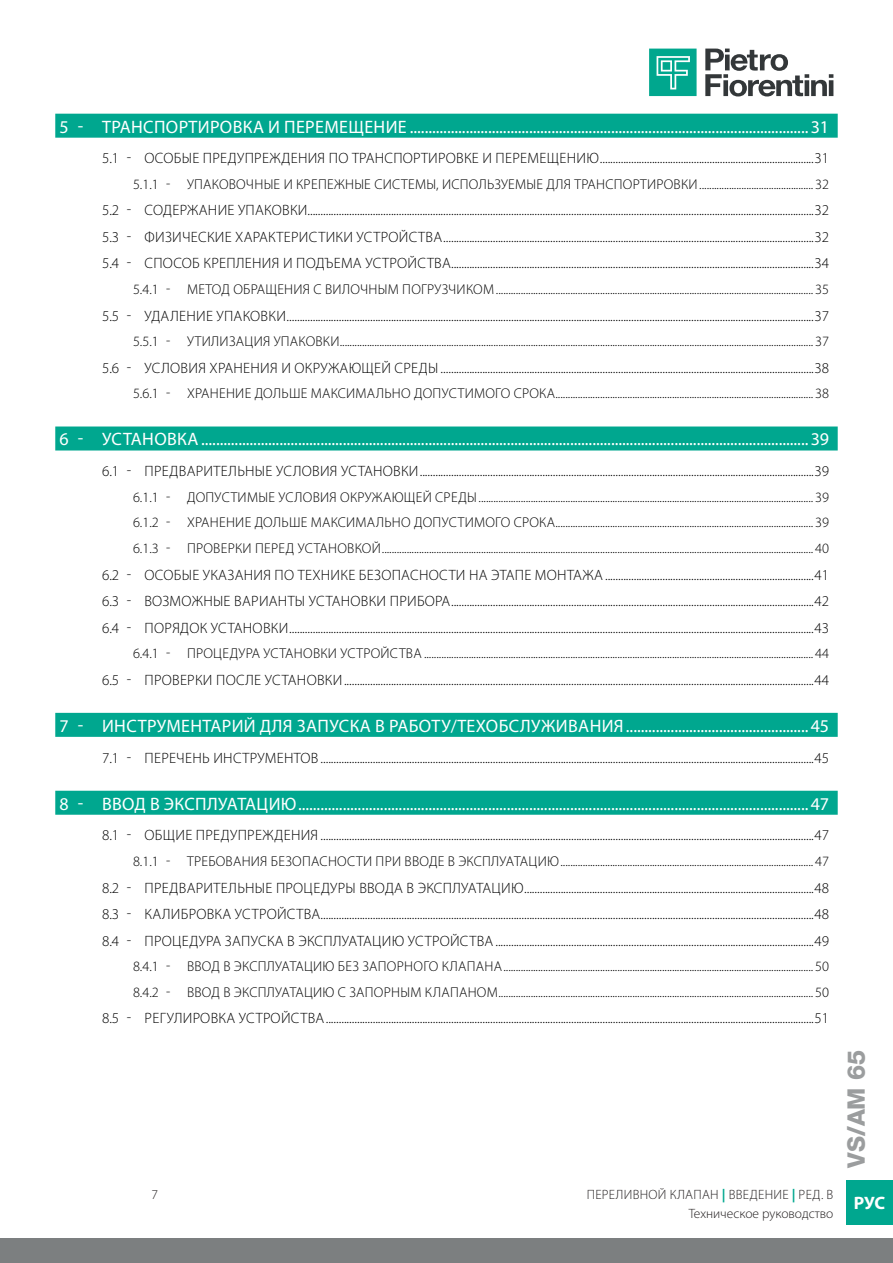
<style>
.page{position:relative;width:893px;height:1263px;background:#fff}
.page>*{position:absolute;margin:0;border:0;box-sizing:border-box;transform-origin:0 0}
.t1{font:800 24px "Helvetica Neue LT Pro";color:#9b9d9e}
.t2{font:18px "Myriad Pro";letter-spacing:.02em;color:#fff}
.t3{font:700 18px "Myriad Pro";color:#fff}
.t4{font:300 15px "Myriad Pro";letter-spacing:.02em;color:#000}
.t5{font:300 14.25px "Myriad Pro";letter-spacing:.02em;color:#000}
.t6{font:300 13.5px "Myriad Pro";letter-spacing:.02em;color:#231f20}
.t7{font:300 13.5px "Myriad Pro";color:#231f20}
.s1{font-weight:700;color:#00a78f}
</style>
<div class="page">
<div style="left:0;top:1238px;width:893px;height:25px;background:#7c7f80"></div>
<div style="left:846px;top:1180px;width:47px;height:45px;background:#00a78f"></div>
<svg style="left:705px;top:49px;width:128px;height:47px"></svg>
<svg style="left:649px;top:49px;width:48px;height:47px;background:#27b49f"></svg>
<div style="left:55px;top:114px;width:783px;height:24px;background:#00a78f"></div>
<div style="left:55px;top:426px;width:783px;height:24px;background:#00a78f"></div>
<div style="left:55px;top:713px;width:783px;height:24px;background:#00a78f"></div>
<div style="left:55px;top:791px;width:783px;height:24px;background:#00a78f"></div>
<p class="t2" style="left:60px;top:115px;width:771px">5 - ТРАНСПОРТИРОВКА И ПЕРЕМЕЩЕНИЕ ...........................................................................................................31</p>
<p class="t4" style="left:102px;top:149px;width:729px">5.1 - ОСОБЫЕ ПРЕДУПРЕЖДЕНИЯ ПО ТРАНСПОРТИРОВКЕ И ПЕРЕМЕЩЕНИЮ..................................................................................31</p>
<p class="t5" style="left:133px;top:176px;width:698px">5.1.1 - УПАКОВОЧНЫЕ И КРЕПЕЖНЫЕ СИСТЕМЫ, ИСПОЛЬЗУЕМЫЕ ДЛЯ ТРАНСПОРТИРОВКИ.............................................. 32</p>
<p class="t4" style="left:102px;top:201px;width:729px">5.2 - СОДЕРЖАНИЕ УПАКОВКИ..................................................................................................................................................................................................32</p>
<p class="t4" style="left:102px;top:228px;width:729px">5.3 - ФИЗИЧЕСКИЕ ХАРАКТЕРИСТИКИ УСТРОЙСТВА..............................................................................................................................................32</p>
<p class="t4" style="left:102px;top:254px;width:729px">5.4 - СПОСОБ КРЕПЛЕНИЯ И ПОДЪЕМА УСТРОЙСТВА...........................................................................................................................................34</p>
<p class="t5" style="left:133px;top:281px;width:698px">5.4.1 - МЕТОД ОБРАЩЕНИЯ С ВИЛОЧНЫМ ПОГРУЗЧИКОМ................................................................................................................................ 35</p>
<p class="t4" style="left:102px;top:307px;width:729px">5.5 - УДАЛЕНИЕ УПАКОВКИ..........................................................................................................................................................................................................37</p>
<p class="t5" style="left:133px;top:333px;width:698px">5.5.1 - УТИЛИЗАЦИЯ УПАКОВКИ............................................................................................................................................................................................... 37</p>
<p class="t4" style="left:102px;top:359px;width:729px">5.6 - УСЛОВИЯ ХРАНЕНИЯ И ОКРУЖАЮЩЕЙ СРЕДЫ...............................................................................................................................................38</p>
<p class="t5" style="left:133px;top:385px;width:698px">5.6.1 - ХРАНЕНИЕ ДОЛЬШЕ МАКСИМАЛЬНО ДОПУСТИМОГО СРОКА........................................................................................................ 38</p>
<p class="t2" style="left:60px;top:428px;width:771px">6 - УСТАНОВКА...................................................................................................................................................................39</p>
<p class="t4" style="left:102px;top:462px;width:729px">6.1 - ПРЕДВАРИТЕЛЬНЫЕ УСЛОВИЯ УСТАНОВКИ.......................................................................................................................................................39</p>
<p class="t5" style="left:133px;top:488px;width:698px">6.1.1 - ДОПУСТИМЫЕ УСЛОВИЯ ОКРУЖАЮЩЕЙ СРЕДЫ....................................................................................................................................... 39</p>
<p class="t5" style="left:133px;top:514px;width:698px">6.1.2 - ХРАНЕНИЕ ДОЛЬШЕ МАКСИМАЛЬНО ДОПУСТИМОГО СРОКА........................................................................................................ 39</p>
<p class="t5" style="left:133px;top:540px;width:698px">6.1.3 - ПРОВЕРКИ ПЕРЕД УСТАНОВКОЙ.............................................................................................................................................................................. 40</p>
<p class="t4" style="left:102px;top:565px;width:729px">6.2 - ОСОБЫЕ УКАЗАНИЯ ПО ТЕХНИКЕ БЕЗОПАСНОСТИ НА ЭТАПЕ МОНТАЖА................................................................................41</p>
<p class="t4" style="left:102px;top:592px;width:729px">6.3 - ВОЗМОЖНЫЕ ВАРИАНТЫ УСТАНОВКИ ПРИБОРА...........................................................................................................................................42</p>
<p class="t4" style="left:102px;top:618px;width:729px">6.4 - ПОРЯДОК УСТАНОВКИ.........................................................................................................................................................................................................43</p>
<p class="t5" style="left:133px;top:645px;width:698px">6.4.1 - ПРОЦЕДУРА УСТАНОВКИ УСТРОЙСТВА ............................................................................................................................................................. 44</p>
<p class="t4" style="left:102px;top:671px;width:729px">6.5 - ПРОВЕРКИ ПОСЛЕ УСТАНОВКИ....................................................................................................................................................................................44</p>
<p class="t2" style="left:60px;top:715px;width:771px">7 - ИНСТРУМЕНТАРИЙ ДЛЯ ЗАПУСКА В РАБОТУ/ТЕХОБСЛУЖИВАНИЯ.................................................45</p>
<p class="t4" style="left:102px;top:748px;width:729px">7.1 - ПЕРЕЧЕНЬ ИНСТРУМЕНТОВ .............................................................................................................................................................................................45</p>
<p class="t2" style="left:60px;top:792px;width:771px">8 - ВВОД В ЭКСПЛУАТАЦИЮ.........................................................................................................................................47</p>
<p class="t4" style="left:102px;top:826px;width:729px">8.1 - ОБЩИЕ ПРЕДУПРЕЖДЕНИЯ .............................................................................................................................................................................................47</p>
<p class="t5" style="left:133px;top:853px;width:698px">8.1.1 - ТРЕБОВАНИЯ БЕЗОПАСНОСТИ ПРИ ВВОДЕ В ЭКСПЛУАТАЦИЮ...................................................................................................... 47</p>
<p class="t4" style="left:102px;top:878px;width:729px">8.2 - ПРЕДВАРИТЕЛЬНЫЕ ПРОЦЕДУРЫ ВВОДА В ЭКСПЛУАТАЦИЮ...............................................................................................................48</p>
<p class="t4" style="left:102px;top:905px;width:729px">8.3 - КАЛИБРОВКА УСТРОЙСТВА.............................................................................................................................................................................................48</p>
<p class="t4" style="left:102px;top:931px;width:729px">8.4 - ПРОЦЕДУРА ЗАПУСКА В ЭКСПЛУАТАЦИЮ УСТРОЙСТВА..........................................................................................................................49</p>
<p class="t5" style="left:133px;top:958px;width:698px">8.4.1 - ВВОД В ЭКСПЛУАТАЦИЮ БЕЗ ЗАПОРНОГО КЛАПАНА............................................................................................................................. 50</p>
<p class="t5" style="left:133px;top:983px;width:698px">8.4.2 - ВВОД В ЭКСПЛУАТАЦИЮ С ЗАПОРНЫМ КЛАПАНОМ............................................................................................................................... 50</p>
<p class="t4" style="left:102px;top:1009px;width:729px">8.5 - РЕГУЛИРОВКА УСТРОЙСТВА...........................................................................................................................................................................................51</p>
<p class="t6" style="left:151px;top:1186px;width:8px">7</p>
<p class="t6" style="left:587px;top:1186px;width:248px">ПЕРЕЛИВНОЙ КЛАПАН <span class="s1">|</span> ВВЕДЕНИЕ <span class="s1">|</span> РЕД. B</p>
<p class="t7" style="left:689px;top:1205px;width:146px">Техническое руководство</p>
<h1 class="t1" style="left:842px;top:1168px;width:120px;rotate:-90deg">VS/AM 65</h1>
<p class="t3" style="left:854px;top:1191px;width:33px">РУС</p>
</div>
